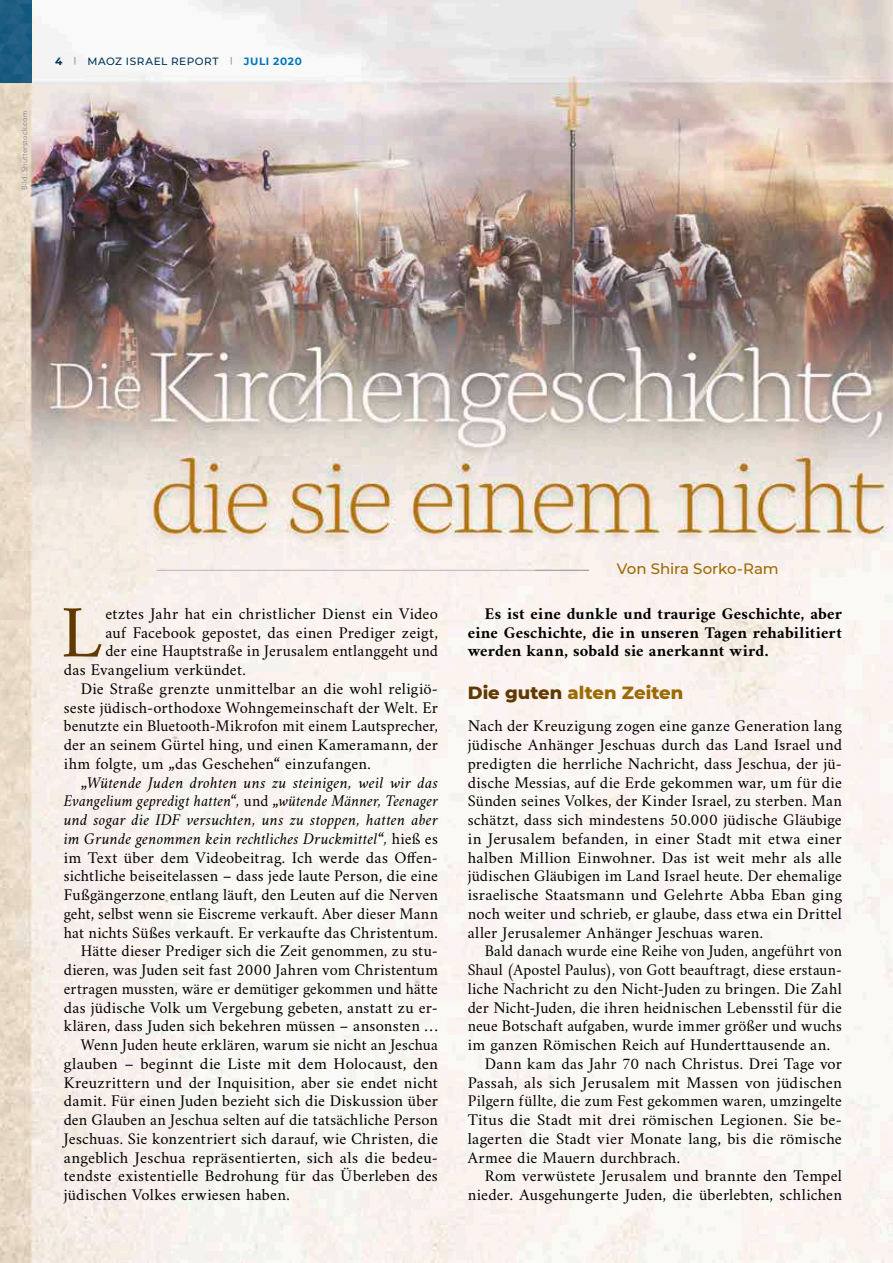
<style>
.page{position:relative;width:893px;height:1263px;background:#fff}
.page>*{position:absolute;margin:0;border:0;box-sizing:border-box;transform-origin:0 0}
.t1{font:74.55px "Amiri";color:#603900}
.t2{font:800 18px "Montserrat";color:#9c6a00}
.t3{font:16.5px/18.8px "Amiri";letter-spacing:.01em;color:#000;text-align:justify}
.t4{font:16.5px "Amiri";letter-spacing:.01em;color:#000;scale:.96 1}
.t5{font:italic 16.5px "Amiri";letter-spacing:.01em;color:#000}
.t6{font:700 16.5px/18.8px "Amiri";letter-spacing:.01em;color:#000;text-align:justify}
.t7{font:italic 16.5px "Amiri";letter-spacing:.01em;color:#000;scale:.96 1}
.t8{font:500 15px "Montserrat";letter-spacing:-.005em;color:#9c6a00}
.t9{font:500 10.5px "Montserrat";letter-spacing:.055em;color:#003255}
.t10{font:7.5px "Avenir";letter-spacing:.03em;color:#868686}
.s1{font-weight:700}
.s2{font-weight:700;color:#0076bd}
.s3{font-style:normal}
.s4{color:#603900}
</style>
<div class="page">
<img style="left:0;top:0;width:893px;height:1263px">
<img style="left:0;top:0;width:31px;height:82px">
<hr style="left:157px;top:570px;width:432px;height:1px;background:#bebebe">
<hr style="left:535px;top:570px;width:54px;height:1px;background:#a3a3a3">
<p class="t10" style="left:20px;top:190px;width:80px;rotate:-90deg">Bild: Shutterstock.com</p>
<p class="t9" style="left:55px;top:54px;width:248px"><span class="s1">4</span> <sup>|</sup> MAOZ ISRAEL REPORT <sup>|</sup> <span class="s2">JULI 2020</span></p>
<h1 class="t1" style="left:61px;top:587px;width:43px">L</h1>
<p class="t3" style="left:105px;top:604px;width:334px">etztes Jahr hat ein christlicher Dienst ein Video</p>
<p class="t3" style="left:105px;top:622px;width:334px">auf Facebook gepostet, das einen Prediger zeigt,</p>
<p class="t3" style="left:105px;top:641px;width:334px">der eine Hauptstraße in Jerusalem entlanggeht und</p>
<p class="t3" style="left:64px;top:660px;width:183px">das Evangelium verkündet.</p>
<p class="t3" style="left:81px;top:679px;width:359px">Die Straße grenzte unmittelbar an die wohl religiö-</p>
<p class="t3" style="left:64px;top:697px;width:376px">seste jüdisch-orthodoxe Wohngemeinschaft der Welt. Er</p>
<p class="t3" style="left:64px;top:716px;width:376px">benutzte ein Bluetooth-Mikrofon mit einem Lautsprecher,</p>
<p class="t3" style="left:64px;top:735px;width:376px">der an seinem Gürtel hing, und einen Kameramann, der</p>
<p class="t3" style="left:64px;top:754px;width:309px">ihm folgte, um „das Geschehen“ einzufangen.</p>
<p class="t5" style="left:81px;top:772px;width:359px">„Wütende Juden drohten uns zu steinigen, weil wir das</p>
<p class="t7" style="left:64px;top:791px;width:391px">Evangelium gepredigt hatten“, <span class="s3">und</span> „wütende Männer, Teenager</p>
<p class="t5" style="left:64px;top:810px;width:376px">und sogar die IDF versuchten, uns zu stoppen, hatten aber</p>
<p class="t5" style="left:64px;top:828px;width:376px">im Grunde genommen kein rechtliches Druckmittel“, <span class="s3">hieß es</span></p>
<p class="t3" style="left:64px;top:847px;width:376px">im Text über dem Videobeitrag. Ich werde das Offen-</p>
<p class="t3" style="left:64px;top:866px;width:376px">sichtliche beiseitelassen – dass jede laute Person, die eine</p>
<p class="t3" style="left:64px;top:885px;width:376px">Fußgängerzone entlang läuft, den Leuten auf die Nerven</p>
<p class="t4" style="left:64px;top:903px;width:391px">geht, selbst wenn sie Eiscreme verkauft. Aber dieser Mann</p>
<p class="t3" style="left:64px;top:922px;width:376px">hat nichts Süßes verkauft. Er verkaufte das Christentum.</p>
<p class="t3" style="left:81px;top:941px;width:359px">Hätte dieser Prediger sich die Zeit genommen, zu stu-</p>
<p class="t3" style="left:64px;top:960px;width:376px">dieren, was Juden seit fast 2000 Jahren vom Christentum</p>
<p class="t4" style="left:64px;top:978px;width:391px">ertragen mussten, wäre er demütiger gekommen und hätte</p>
<p class="t3" style="left:64px;top:997px;width:376px">das jüdische Volk um Vergebung gebeten, anstatt zu er-</p>
<p class="t3" style="left:64px;top:1016px;width:376px">klären, dass Juden sich bekehren müssen – ansonsten …</p>
<p class="t3" style="left:81px;top:1035px;width:359px">Wenn Juden heute erklären, warum sie nicht an Jeschua</p>
<p class="t3" style="left:64px;top:1054px;width:376px">glauben – beginnt die Liste mit dem Holocaust, den</p>
<p class="t3" style="left:64px;top:1072px;width:376px">Kreuzrittern und der Inquisition, aber sie endet nicht</p>
<p class="t3" style="left:64px;top:1091px;width:376px">damit. Für einen Juden bezieht sich die Diskussion über</p>
<p class="t3" style="left:64px;top:1110px;width:376px">den Glauben an Jeschua selten auf die tatsächliche Person</p>
<p class="t3" style="left:64px;top:1129px;width:376px">Jeschuas. Sie konzentriert sich darauf, wie Christen, die</p>
<p class="t3" style="left:64px;top:1147px;width:376px">angeblich Jeschua repräsentierten, sich als die bedeu-</p>
<p class="t3" style="left:64px;top:1166px;width:376px">tendste existentielle Bedrohung für das Überleben des</p>
<p class="t3" style="left:64px;top:1185px;width:227px">jüdischen Volkes erwiesen haben.</p>
<p class="t8" style="left:617px;top:559px;width:163px">Von Shira Sorko-Ram</p>
<p class="t6" style="left:468px;top:604px;width:376px;text-indent:17px">Es ist eine dunkle und traurige Geschichte, aber eine Geschichte, die in unseren Tagen rehabilitiert werden kann, sobald sie anerkannt wird.</p>
<p class="t2" style="left:468px;top:680px;width:217px"><span class="s4">Die guten</span> alten Zeiten</p>
<p class="t3" style="left:468px;top:716px;width:376px">Nach der Kreuzigung zogen eine ganze Generation lang jüdische Anhänger Jeschuas durch das Land Israel und predigten die herrliche Nachricht, dass Jeschua, der jü&shy;dische Messias, auf die Erde gekommen war, um für die Sünden seines Volkes, der Kinder Israel, zu sterben. Man schätzt, dass sich mindestens 50.000 jüdische Gläubige in Jerusalem befanden, in einer Stadt mit etwa einer halben Million Einwohner. Das ist weit mehr als alle jüdischen Gläubigen im Land Israel heute. Der ehemalige israelische Staatsmann und Gelehrte Abba Eban ging noch weiter und schrieb, er glaube, dass etwa ein Drittel aller Jerusalemer Anhänger Jeschuas waren.</p>
<p class="t4" style="left:485px;top:941px;width:374px">Bald danach wurde eine Reihe von Juden, angeführt von</p>
<p class="t4" style="left:468px;top:960px;width:389px">Shaul (Apostel Paulus), von Gott beauftragt, diese erstaun-</p>
<p class="t3" style="left:468px;top:979px;width:376px">liche Nachricht zu den Nicht-Juden zu bringen. Die Zahl</p>
<p class="t3" style="left:468px;top:997px;width:376px">der Nicht-Juden, die ihren heidnischen Lebensstil für die</p>
<p class="t3" style="left:468px;top:1016px;width:376px">neue Botschaft aufgaben, wurde immer größer und wuchs</p>
<p class="t3" style="left:468px;top:1035px;width:364px">im ganzen Römischen Reich auf Hunderttausende an.</p>
<p class="t3" style="left:485px;top:1054px;width:359px">Dann kam das Jahr 70 nach Christus. Drei Tage vor</p>
<p class="t3" style="left:468px;top:1072px;width:376px">Passah, als sich Jerusalem mit Massen von jüdischen</p>
<p class="t3" style="left:468px;top:1091px;width:376px">Pilgern füllte, die zum Fest gekommen waren, umzingelte</p>
<p class="t3" style="left:468px;top:1110px;width:374px">Titus die Stadt mit drei römischen Legionen. Sie be-</p>
<p class="t3" style="left:468px;top:1129px;width:376px">lagerten die Stadt vier Monate lang, bis die römische</p>
<p class="t3" style="left:468px;top:1147px;width:214px">Armee die Mauern durchbrach.</p>
<p class="t3" style="left:485px;top:1166px;width:359px">Rom verwüstete Jerusalem und brannte den Tempel</p>
<p class="t3" style="left:468px;top:1185px;width:376px">nieder. Ausgehungerte Juden, die überlebten, schlichen</p>
</div>
